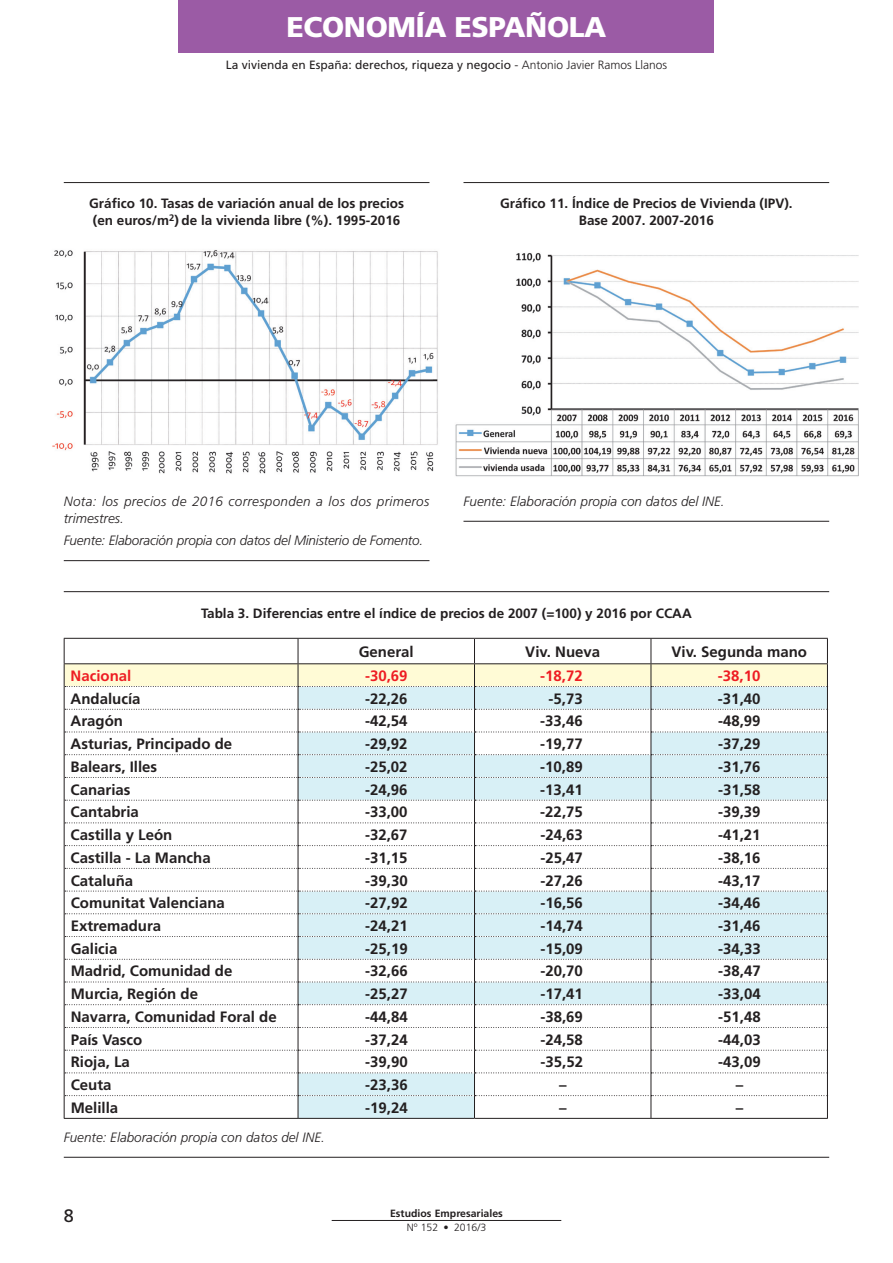
<style>
.page{position:relative;width:893px;height:1263px;background:#fff}
.page>*{position:absolute;margin:0;border:0;box-sizing:border-box;transform-origin:0 0}
.t1{font:900 28.5px "Frutiger";letter-spacing:-.015em;color:#fff}
.t2{font:18px "Frutiger";color:#231f20}
.t3{font:700 15px "Frutiger";color:#231f20}
.t4{font:700 15px "Frutiger";color:#ee1d23}
.t5{font:700 13.5px/16.5px "Frutiger";color:#231f20}
.t6{font:italic 300 13.5px "Frutiger";color:#231f20}
.t7{font:italic 300 13.5px/16.5px "Frutiger";letter-spacing:.025em;color:#231f20}
.t8{font:12px "Frutiger";color:#231f20}
.t9{font:700 10.5px "Frutiger";color:#231f20}
.t10{font:300 10.5px "Frutiger";color:#231f20}
.s1{font-weight:300}
</style>
<div class="page">
<hr style="left:332px;top:1220px;width:229px;height:1px;background:#231f20">
<div style="left:179px;top:0;width:535px;height:52px;background:#9b5ba5"></div>
<hr style="left:64px;top:182px;width:365px;height:1px;background:#231f20">
<hr style="left:64px;top:560px;width:365px;height:1px;background:#231f20">
<img style="left:52px;top:250px;width:386px;height:224px">
<hr style="left:463px;top:182px;width:366px;height:1px;background:#231f20">
<hr style="left:463px;top:521px;width:366px;height:1px;background:#231f20">
<img style="left:455px;top:252px;width:404px;height:225px">
<hr style="left:64px;top:591px;width:765px;height:1px;background:#231f20">
<hr style="left:64px;top:1157px;width:765px;height:1px;background:#231f20">
<hr style="left:64px;top:638px;width:234px;height:1px;background:#231f20">
<hr style="left:298px;top:638px;width:176px;height:1px;background:#231f20">
<hr style="left:474px;top:638px;width:177px;height:1px;background:#231f20">
<hr style="left:651px;top:638px;width:177px;height:1px;background:#231f20">
<hr style="left:64px;top:1118px;width:234px;height:1px;background:#231f20">
<hr style="left:298px;top:1118px;width:176px;height:1px;background:#231f20">
<hr style="left:474px;top:1118px;width:177px;height:1px;background:#231f20">
<hr style="left:651px;top:1118px;width:177px;height:1px;background:#231f20">
<svg style="left:64px;top:639px;width:764px;height:479px"></svg>
<h1 class="t1" style="left:287px;top:10px;width:321px">ECONOMÍA ESPAÑOLA</h1>
<p class="t8" style="left:226px;top:58px;width:443px">La vivienda en España: derechos, riqueza y negocio <span class="s1">- Antonio Javier Ramos Llanos</span></p>
<p class="t5" style="left:89px;top:195px;width:316px">Gráfico 10. Tasas de variación anual de los precios (en euros/m<sup>2</sup>) de la vivienda libre (%). 1995-2016</p>
<p class="t5" style="left:500px;top:195px;width:294px;text-align:center">Gráfico 11. Índice de Precios de Vivienda (IPV).<br>Base 2007. 2007-2016</p>
<p class="t7" style="left:64px;top:493px;width:367px">Nota: los precios de 2016 corresponden a los dos primeros trimestres.</p>
<p class="t6" style="left:64px;top:533px;width:361px">Fuente: Elaboración propia con datos del Ministerio de Fomento.</p>
<p class="t6" style="left:463px;top:494px;width:263px">Fuente: Elaboración propia con datos del INE.</p>
<p class="t5" style="left:201px;top:604px;width:492px">Tabla 3. Diferencias entre el índice de precios de 2007 (=100) y 2016 por CCAA</p>
<p class="t3" style="left:359px;top:643px;width:57px">General</p>
<p class="t3" style="left:525px;top:643px;width:76px">Viv. Nueva</p>
<p class="t3" style="left:671px;top:643px;width:137px">Viv. Segunda mano</p>
<p class="t4" style="left:71px;top:667px;width:62px">Nacional</p>
<p class="t4" style="left:365px;top:667px;width:44px">-30,69</p>
<p class="t4" style="left:540px;top:667px;width:44px">-18,72</p>
<p class="t4" style="left:718px;top:667px;width:44px">-38,10</p>
<p class="t3" style="left:71px;top:690px;width:72px">Andalucía</p>
<p class="t3" style="left:365px;top:690px;width:44px">-22,26</p>
<p class="t3" style="left:549px;top:690px;width:36px">-5,73</p>
<p class="t3" style="left:718px;top:690px;width:44px">-31,40</p>
<p class="t3" style="left:71px;top:712px;width:54px">Aragón</p>
<p class="t3" style="left:365px;top:712px;width:44px">-42,54</p>
<p class="t3" style="left:540px;top:712px;width:44px">-33,46</p>
<p class="t3" style="left:718px;top:712px;width:44px">-48,99</p>
<p class="t3" style="left:71px;top:735px;width:163px">Asturias, Principado de</p>
<p class="t3" style="left:365px;top:735px;width:44px">-29,92</p>
<p class="t3" style="left:540px;top:735px;width:44px">-19,77</p>
<p class="t3" style="left:718px;top:735px;width:44px">-37,29</p>
<p class="t3" style="left:71px;top:758px;width:88px">Balears, Illes</p>
<p class="t3" style="left:365px;top:758px;width:44px">-25,02</p>
<p class="t3" style="left:540px;top:758px;width:44px">-10,89</p>
<p class="t3" style="left:718px;top:758px;width:44px">-31,76</p>
<p class="t3" style="left:71px;top:781px;width:62px">Canarias</p>
<p class="t3" style="left:365px;top:781px;width:44px">-24,96</p>
<p class="t3" style="left:540px;top:781px;width:44px">-13,41</p>
<p class="t3" style="left:718px;top:781px;width:44px">-31,58</p>
<p class="t3" style="left:71px;top:803px;width:70px">Cantabria</p>
<p class="t3" style="left:365px;top:803px;width:44px">-33,00</p>
<p class="t3" style="left:540px;top:803px;width:44px">-22,75</p>
<p class="t3" style="left:718px;top:803px;width:44px">-39,39</p>
<p class="t3" style="left:71px;top:826px;width:103px">Castilla y León</p>
<p class="t3" style="left:365px;top:826px;width:44px">-32,67</p>
<p class="t3" style="left:540px;top:826px;width:44px">-24,63</p>
<p class="t3" style="left:718px;top:826px;width:44px">-41,21</p>
<p class="t3" style="left:71px;top:849px;width:142px">Castilla - La Mancha</p>
<p class="t3" style="left:365px;top:849px;width:44px">-31,15</p>
<p class="t3" style="left:540px;top:849px;width:44px">-25,47</p>
<p class="t3" style="left:718px;top:849px;width:44px">-38,16</p>
<p class="t3" style="left:71px;top:871px;width:64px">Cataluña</p>
<p class="t3" style="left:365px;top:871px;width:44px">-39,30</p>
<p class="t3" style="left:540px;top:871px;width:44px">-27,26</p>
<p class="t3" style="left:718px;top:871px;width:44px">-43,17</p>
<p class="t3" style="left:71px;top:894px;width:156px">Comunitat Valenciana</p>
<p class="t3" style="left:365px;top:894px;width:44px">-27,92</p>
<p class="t3" style="left:540px;top:894px;width:44px">-16,56</p>
<p class="t3" style="left:718px;top:894px;width:44px">-34,46</p>
<p class="t3" style="left:71px;top:917px;width:92px">Extremadura</p>
<p class="t3" style="left:365px;top:917px;width:44px">-24,21</p>
<p class="t3" style="left:540px;top:917px;width:44px">-14,74</p>
<p class="t3" style="left:718px;top:917px;width:44px">-31,46</p>
<p class="t3" style="left:71px;top:940px;width:48px">Galicia</p>
<p class="t3" style="left:365px;top:940px;width:44px">-25,19</p>
<p class="t3" style="left:540px;top:940px;width:44px">-15,09</p>
<p class="t3" style="left:718px;top:940px;width:44px">-34,33</p>
<p class="t3" style="left:71px;top:962px;width:163px">Madrid, Comunidad de</p>
<p class="t3" style="left:365px;top:962px;width:44px">-32,66</p>
<p class="t3" style="left:540px;top:962px;width:44px">-20,70</p>
<p class="t3" style="left:718px;top:962px;width:44px">-38,47</p>
<p class="t3" style="left:71px;top:985px;width:129px">Murcia, Región de</p>
<p class="t3" style="left:365px;top:985px;width:44px">-25,27</p>
<p class="t3" style="left:540px;top:985px;width:44px">-17,41</p>
<p class="t3" style="left:718px;top:985px;width:44px">-33,04</p>
<p class="t3" style="left:71px;top:1008px;width:207px">Navarra, Comunidad Foral de</p>
<p class="t3" style="left:365px;top:1008px;width:44px">-44,84</p>
<p class="t3" style="left:540px;top:1008px;width:44px">-38,69</p>
<p class="t3" style="left:718px;top:1008px;width:44px">-51,48</p>
<p class="t3" style="left:71px;top:1030px;width:73px">País Vasco</p>
<p class="t3" style="left:365px;top:1030px;width:44px">-37,24</p>
<p class="t3" style="left:540px;top:1030px;width:44px">-24,58</p>
<p class="t3" style="left:718px;top:1030px;width:44px">-44,03</p>
<p class="t3" style="left:71px;top:1053px;width:61px">Rioja, La</p>
<p class="t3" style="left:365px;top:1053px;width:44px">-39,90</p>
<p class="t3" style="left:540px;top:1053px;width:44px">-35,52</p>
<p class="t3" style="left:718px;top:1053px;width:44px">-43,09</p>
<p class="t3" style="left:71px;top:1076px;width:42px">Ceuta</p>
<p class="t3" style="left:365px;top:1076px;width:44px">-23,36</p>
<p class="t3" style="left:559px;top:1076px;width:9px">–</p>
<p class="t3" style="left:736px;top:1076px;width:9px">–</p>
<p class="t3" style="left:71px;top:1099px;width:49px">Melilla</p>
<p class="t3" style="left:365px;top:1099px;width:44px">-19,24</p>
<p class="t3" style="left:559px;top:1099px;width:9px">–</p>
<p class="t3" style="left:736px;top:1099px;width:9px">–</p>
<p class="t6" style="left:64px;top:1129px;width:263px">Fuente: Elaboración propia con datos del INE.</p>
<p class="t2" style="left:64px;top:1205px;width:12px">8</p>
<p class="t9" style="left:390px;top:1207px;width:114px">Estudios Empresariales</p>
<p class="t10" style="left:407px;top:1221px;width:81px">Nº 152 • 2016/3</p>
</div>
